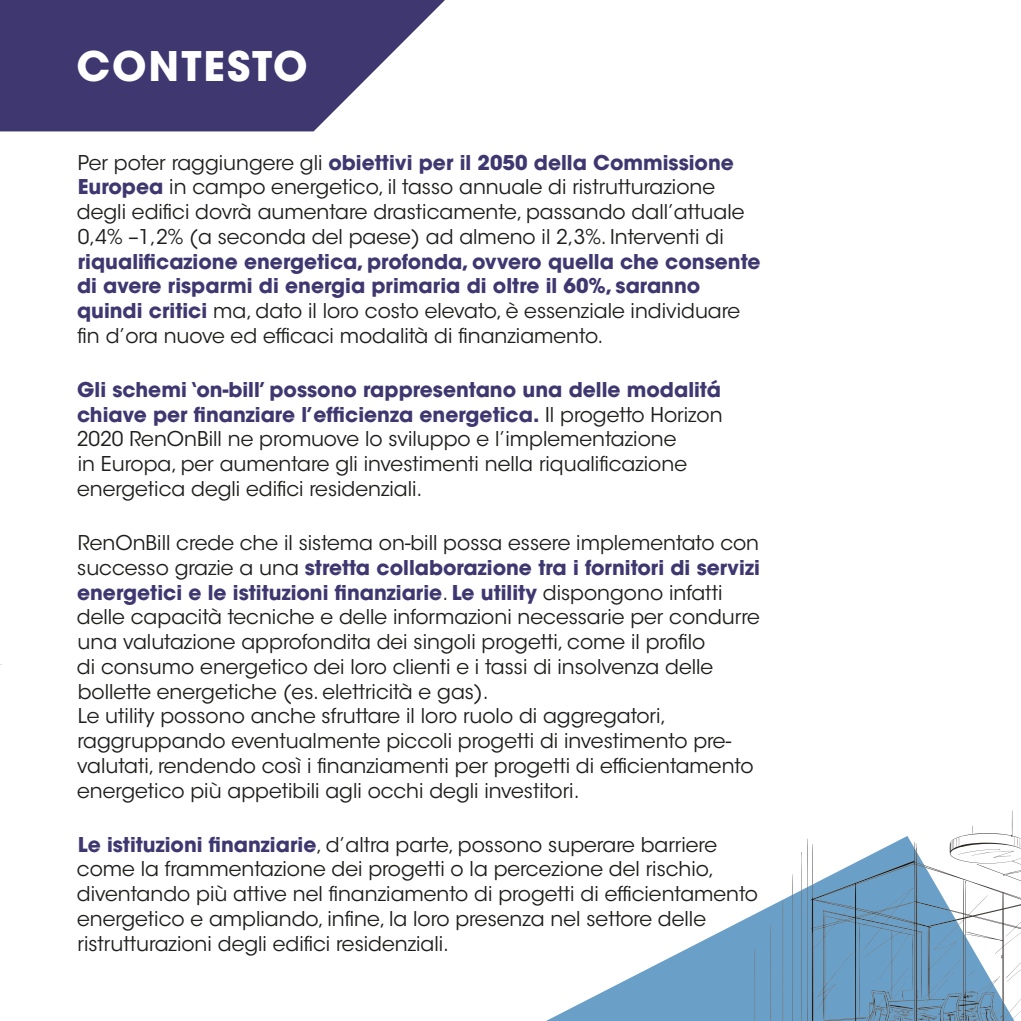
<style>
.page{position:relative;width:1021px;height:1021px;background:#fff}
.page>*{position:absolute;margin:0;border:0;box-sizing:border-box;transform-origin:0 0}
.t1{font:700 40.5px "ITC Avant Garde Std";letter-spacing:.05em;color:#fff}
.t2{font:20.25px/24.8px "ITC Avant Garde Std";color:#1d1d1b}
.t3{font:700 20.25px/24.8px "ITC Avant Garde Std";color:#3e3770}
.s1{font-weight:700;color:#3e3770}
.s2{font-weight:400;color:#1d1d1b}
</style>
<div class="page">
<svg style="left:0;top:0;width:445px;height:131px;fill:#3e3770"></svg>
<svg style="left:548px;top:890px;width:253px;height:130px"></svg>
<svg style="left:792px;top:874px;width:1px;height:146px"></svg>
<svg style="left:782px;top:899px;width:1px;height:121px"></svg>
<svg style="left:770px;top:922px;width:1px;height:98px"></svg>
<svg style="left:754px;top:948px;width:1px;height:72px"></svg>
<svg style="left:801px;top:810px;width:219px;height:210px"></svg>
<h1 class="t1" style="left:76px;top:40px;width:233px">CONTESTO</h1>
<p class="t2" style="left:77px;top:150px;width:669px">Per poter raggiungere gli <span class="s1">obiettivi per il 2050 della Commissione Europea</span> in campo energetico, il tasso annuale di ristrutturazione degli edifici dovrà aumentare drasticamente, passando dall’attuale 0,4% –1,2% (a seconda del paese) ad almeno il 2,3%. Interventi di</p>
<p class="t3" style="left:77px;top:249px;width:685px">riqualificazione energetica, profonda, ovvero quella che consente di avere risparmi di energia primaria di oltre il 60%, saranno quindi critici <span class="s2">ma, dato il loro costo elevato, è essenziale individuare fin d’ora nuove ed efficaci modalità di finanziamento.</span></p>
<p class="t2" style="left:77px;top:377px;width:647px"><span class="s1">Gli schemi ‘on-bill’ possono rappresentano una delle modalitá chiave per finanziare l’efficienza energetica.</span> Il progetto Horizon 2020 RenOnBill ne promuove lo sviluppo e l’implementazione<br>in Europa, per aumentare gli investimenti nella riqualificazione energetica degli edifici residenziali.</p>
<p class="t2" style="left:77px;top:530px;width:684px">RenOnBill crede che il sistema on-bill possa essere implementato con successo grazie a una <span class="s1">stretta collaborazione tra i fornitori di servizi energetici e le istituzioni finanziarie</span>. <span class="s1">Le utility</span> dispongono infatti delle capacità tecniche e delle informazioni necessarie per condurre una valutazione approfondita dei singoli progetti, come il profilo<br>di consumo energetico dei loro clienti e i tassi di insolvenza delle bollette energetiche (es. elettricità e gas).<br>Le utility possono anche sfruttare il loro ruolo di aggregatori, raggruppando eventualmente piccoli progetti di investimento pre&shy;valutati, rendendo così i finanziamenti per progetti di efficientamento energetico più appetibili agli occhi degli investitori.</p>
<p class="t2" style="left:77px;top:832px;width:682px"><span class="s1">Le istituzioni finanziarie</span>, d’altra parte, possono superare barriere come la frammentazione dei progetti o la percezione del rischio, diventando più attive nel finanziamento di progetti di efficientamento energetico e ampliando, infine, la loro presenza nel settore delle ristrutturazioni degli edifici residenziali.</p>
</div>
